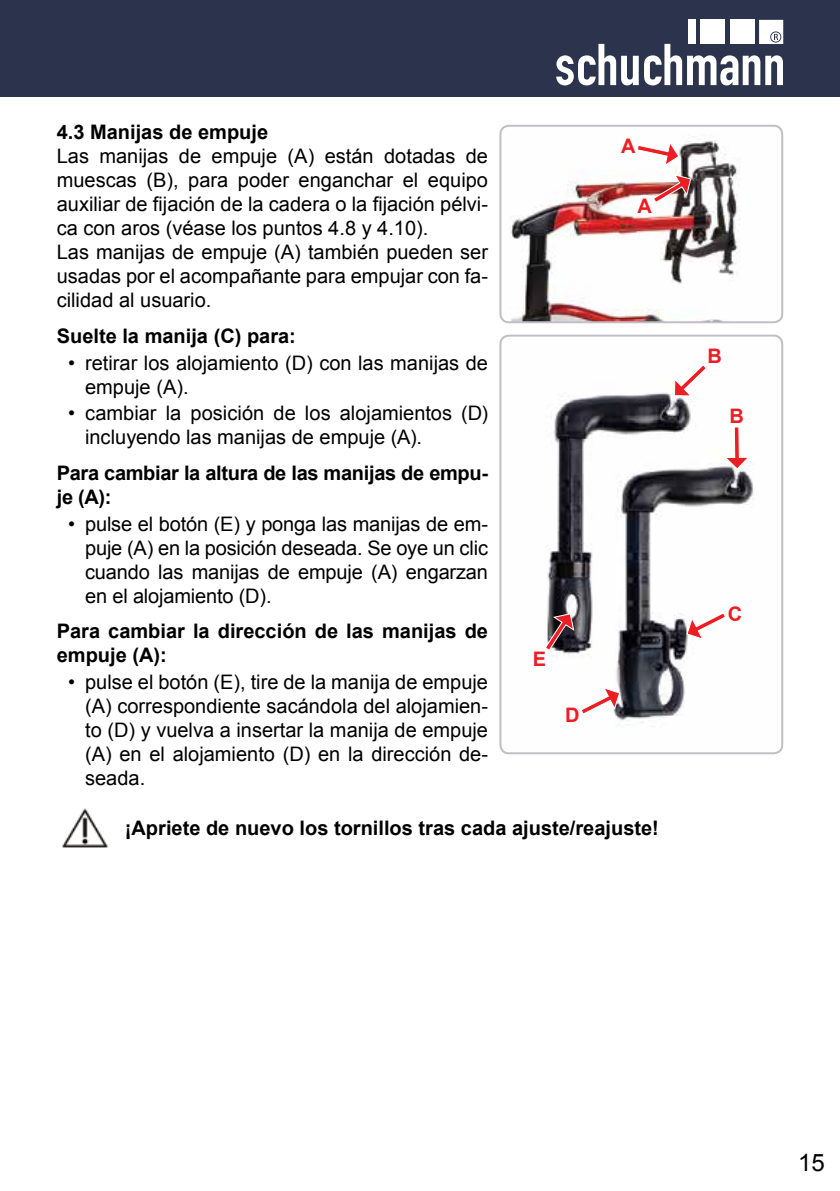
<style>
.page{position:relative;width:840px;height:1191px;background:#fff}
.page>*{position:absolute;margin:0;border:0;box-sizing:border-box;transform-origin:0 0}
.t1{font:24px "Arial";color:#000}
.t2{font:20px/24px "Arial";color:#000}
.t3{font:700 20px/24px "Arial";color:#000}
.t4{font:700 20px "Arial";color:#ed1d24}
</style>
<div class="page">
<div style="left:0;top:0;width:839px;height:96px;background:#2b344c"></div>
<svg style="left:556px;top:20px;width:226px;height:65px"></svg>
<img style="left:502px;top:335px;width:279px;height:418px">
<div style="left:499px;top:334px;width:283px;height:420px;border:2px solid #c0bfc7;border-radius:9px"></div>
<div style="left:723px;top:602px;width:23px;height:23px;background:#fff;border-radius:50%"></div>
<svg style="left:686px;top:612px;width:39px;height:27px"></svg>
<div style="left:528px;top:648px;width:23px;height:23px;background:#fff;border-radius:50%"></div>
<svg style="left:544px;top:613px;width:29px;height:37px"></svg>
<div style="left:702px;top:345px;width:23px;height:23px;background:#fff;border-radius:50%"></div>
<svg style="left:673px;top:364px;width:33px;height:32px"></svg>
<div style="left:725px;top:405px;width:22px;height:23px;background:#fff;border-radius:50%"></div>
<svg style="left:724px;top:426px;width:25px;height:43px"></svg>
<div style="left:560px;top:704px;width:23px;height:22px;background:#fff;border-radius:50%"></div>
<svg style="left:580px;top:687px;width:39px;height:27px"></svg>
<img style="left:502px;top:126px;width:279px;height:196px">
<div style="left:499px;top:125px;width:283px;height:198px;border:2px solid #c0bfc7;border-radius:9px"></div>
<div style="left:616px;top:135px;width:23px;height:22px;background:#fff;border-radius:50%"></div>
<svg style="left:636px;top:142px;width:43px;height:24px"></svg>
<div style="left:633px;top:195px;width:22px;height:22px;background:#fff;border-radius:50%"></div>
<svg style="left:652px;top:174px;width:38px;height:29px"></svg>
<img style="left:62px;top:808px;width:47px;height:40px">
<p class="t3" style="left:57px;top:121px;width:213px">4.3 Manijas de empuje</p>
<p class="t2" style="left:57px;top:144px;width:432px">Las manijas de empuje (A) están dotadas de muescas (B), para poder enganchar el equipo auxiliar de fijación de la cadera o la fijación pélvi&shy;ca con aros (véase los puntos 4.8 y 4.10).<br>Las manijas de empuje (A) también pueden ser usadas por el acompañante para empujar con fa&shy;cilidad al usuario.</p>
<p class="t3" style="left:57px;top:324px;width:240px">Suelte la manija (C) para:</p>
<p class="t2" style="left:85px;top:351px;width:404px;text-indent:-17px">• retirar los alojamiento (D) con las manijas de empuje (A).</p>
<p class="t2" style="left:85px;top:401px;width:404px;text-indent:-17px">• cambiar la posición de los alojamientos (D) incluyendo las manijas de empuje (A).</p>
<p class="t3" style="left:57px;top:461px;width:432px">Para cambiar la altura de las manijas de empu&shy;je (A):</p>
<p class="t2" style="left:85px;top:512px;width:404px;text-align:justify;text-indent:-17px">• pulse el botón (E) y ponga las manijas de em&shy;puje (A) en la posición deseada. Se oye un clic cuando las manijas de empuje (A) engarzan en el alojamiento (D).</p>
<p class="t3" style="left:57px;top:619px;width:432px">Para cambiar la dirección de las manijas de empuje (A):</p>
<p class="t2" style="left:85px;top:670px;width:404px;text-align:justify;text-indent:-17px">• pulse el botón (E), tire de la manija de empuje (A) correspondiente sacándola del alojamien&shy;to (D) y vuelva a insertar la manija de empuje (A) en el alojamiento (D) en la dirección de&shy;seada.</p>
<p class="t4" style="left:621px;top:132px;width:16px">A</p>
<p class="t4" style="left:637px;top:192px;width:16px">A</p>
<p class="t4" style="left:532px;top:646px;width:15px">E</p>
<p class="t4" style="left:565px;top:701px;width:16px">D</p>
<p class="t3" style="left:125px;top:817px;width:535px">¡Apriete de nuevo los tornillos tras cada ajuste/reajuste!</p>
<p class="t4" style="left:707px;top:343px;width:16px">B</p>
<p class="t4" style="left:729px;top:403px;width:16px">B</p>
<p class="t4" style="left:727px;top:600px;width:16px">C</p>
<p class="t1" style="left:797px;top:1147px;width:28px">15</p>
</div>
